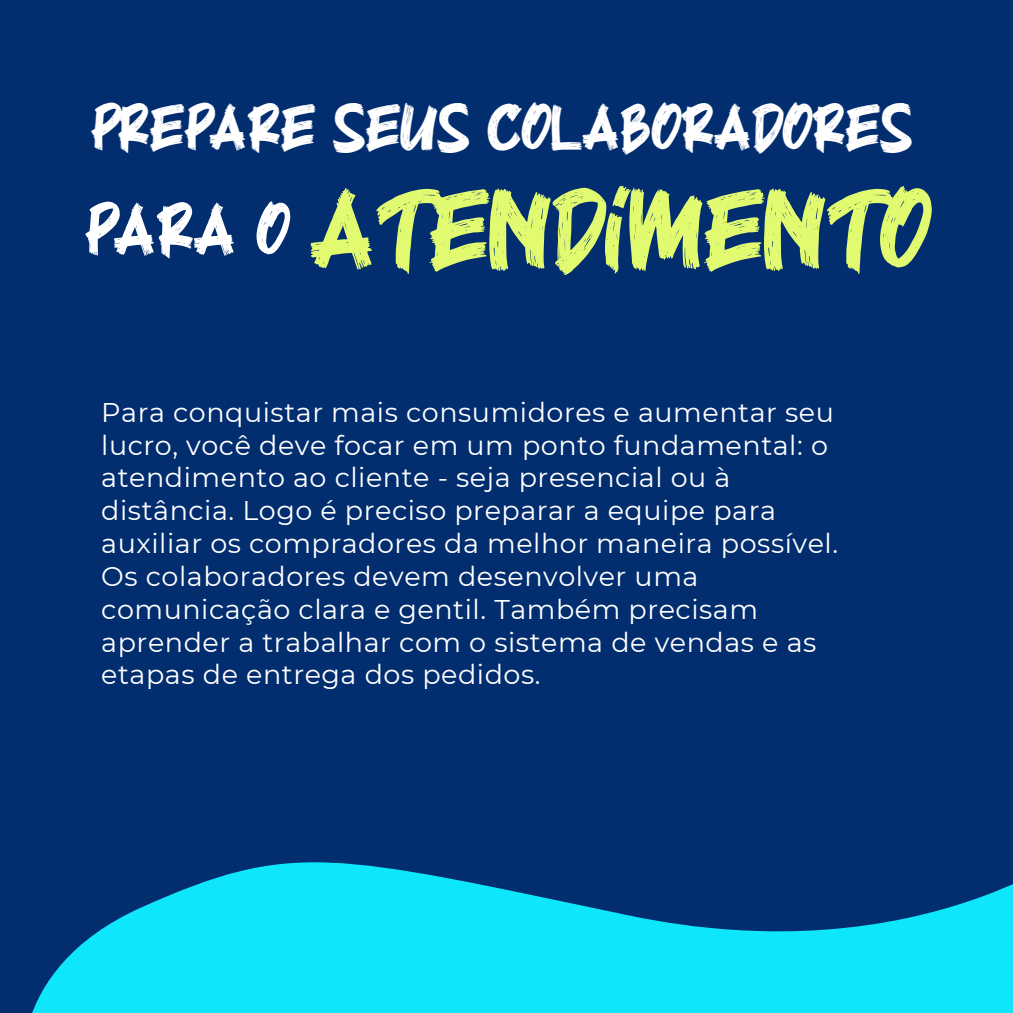
<style>
.page{position:relative;width:1013px;height:1013px;background:#fff}
.page>*{position:absolute;margin:0;border:0;box-sizing:border-box;transform-origin:0 0}
.t1{font:85px "Black Rocker";letter-spacing:.02em;color:#e1fa70}
.t2{font:55.25px "Black Rocker";color:#fff}
.t3{font:49.12px "Black Rocker";letter-spacing:.02em;color:#fff}
.t4{font:27px/32.8px "Montserrat";letter-spacing:.02em;color:#fff}
</style>
<div class="page">
<div style="left:0;top:0;width:1012px;height:1012px;background:#022e70"></div>
<svg style="left:32px;top:862px;width:980px;height:150px;fill:#0ee6fb"></svg>
<h2 class="t3" style="left:91px;top:91px;width:822px">PREPARE SEUS COLABORADORES</h2>
<p class="t1" style="left:311px;top:166px;width:620px">ATENDIMENTO</p>
<h1 class="t2" style="left:85px;top:188px;width:205px">PARA O</h1>
<h3 class="t4" style="left:101px;top:396px;width:738px">Para conquistar mais consumidores e aumentar seu lucro, você deve focar em um ponto fundamental: o atendimento ao cliente - seja presencial ou à distância. Logo é preciso preparar a equipe para auxiliar os compradores da melhor maneira possível.<br>Os colaboradores devem desenvolver uma comunicação clara e gentil. Também precisam aprender a trabalhar com o sistema de vendas e as etapas de entrega dos pedidos.</h3>
</div>
